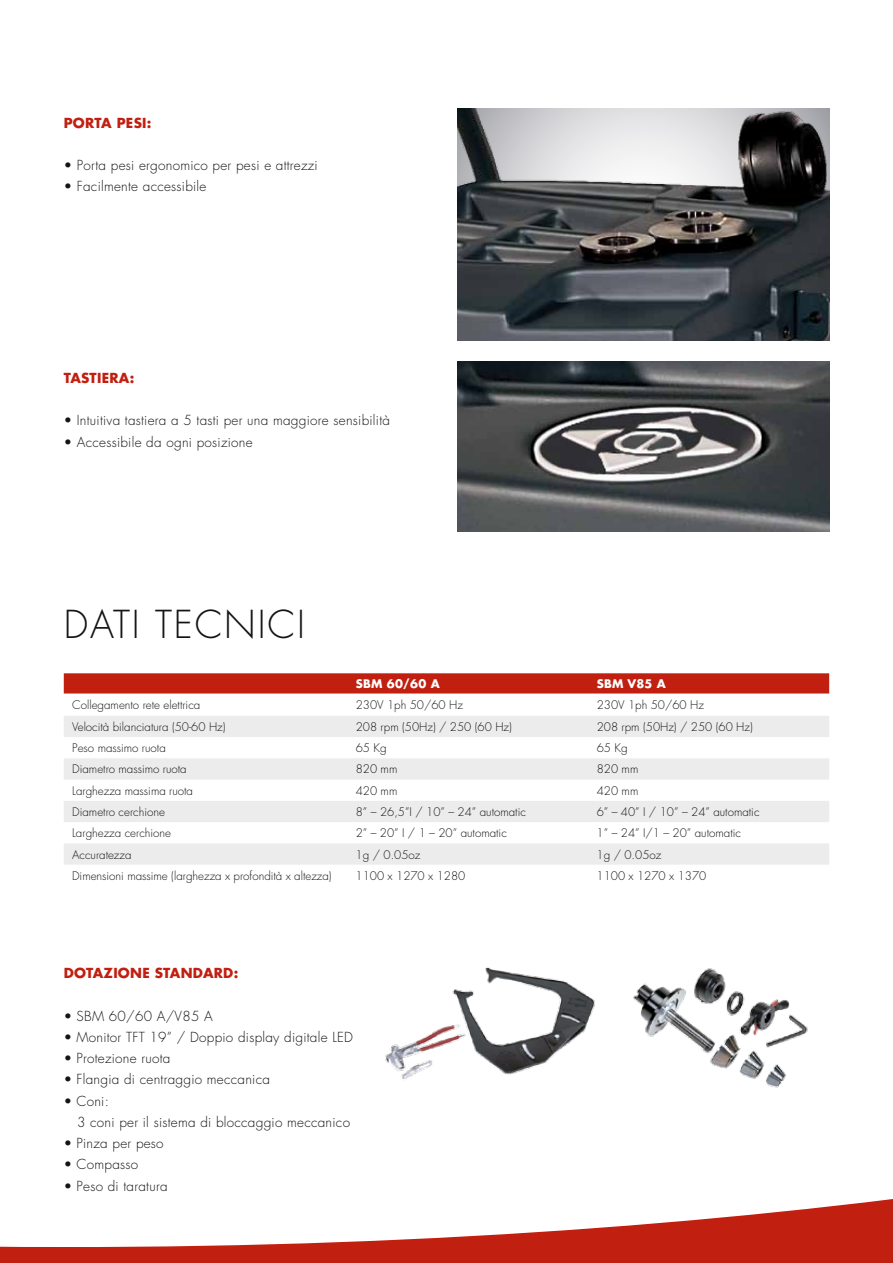
<style>
.page{position:relative;width:893px;height:1263px;background:#fff}
.page>*{position:absolute;margin:0;border:0;box-sizing:border-box;transform-origin:0 0}
.t1{font:300 37.5px "Futura";letter-spacing:.05em;color:#141414}
.t2{font:300 13.5px/21.3px "Futura";letter-spacing:.02em;color:#141414}
.t3{font:700 13.5px "Futura LT Pro";letter-spacing:.02em;color:#c11f10}
.t4{font:300 11.55px "Futura";color:#141414}
.t5{font:700 11.55px "Futura LT Pro";letter-spacing:.02em;color:#fff}
</style>
<div class="page">
<svg style="left:0;top:1199px;width:893px;height:64px"></svg>
<img style="left:457px;top:108px;width:372px;height:232px">
<img style="left:457px;top:361px;width:372px;height:170px">
<img style="left:385px;top:967px;width:210px;height:112px">
<img style="left:633px;top:968px;width:175px;height:120px">
<svg style="left:64px;top:673px;width:765px;height:21px;background:#c32718"></svg>
<svg style="left:64px;top:716px;width:765px;height:149px;fill:#ececec"></svg>
<p class="t3" style="left:64px;top:112px;width:89px">PORTA PESI:</p>
<p class="t2" style="left:64px;top:155px;width:255px">• Porta pesi ergonomico per pesi e attrezzi</p>
<p class="t2" style="left:64px;top:176px;width:144px">• Facilmente accessibile</p>
<p class="t3" style="left:64px;top:367px;width:72px">TASTIE RA:</p>
<p class="t2" style="left:64px;top:410px;width:328px">• Intuitiva tastiera a 5 tasti per una maggiore sensibilità</p>
<p class="t2" style="left:64px;top:431px;width:190px">• Accessibile da ogni posizione</p>
<h1 class="t1" style="left:64px;top:601px;width:243px">DATI TECN ICI</h1>
<p class="t5" style="left:356px;top:675px;width:85px">SBM 60/60 A</p>
<p class="t5" style="left:597px;top:675px;width:71px">SBM V85 A</p>
<p class="t4" style="left:72px;top:698px;width:130px">Collegamento rete elettrica</p>
<p class="t4" style="left:356px;top:698px;width:109px">230V 1ph 50/60 Hz</p>
<p class="t4" style="left:597px;top:698px;width:109px">230V 1ph 50/60 Hz</p>
<p class="t4" style="left:72px;top:719px;width:155px">Velocità bilanciatura (50-60 Hz)</p>
<p class="t4" style="left:356px;top:719px;width:158px">208 rpm (50Hz) / 250 (60 Hz)</p>
<p class="t4" style="left:597px;top:719px;width:158px">208 rpm (50Hz) / 250 (60 Hz)</p>
<p class="t4" style="left:72px;top:740px;width:95px">Peso massimo ruota</p>
<p class="t4" style="left:356px;top:740px;width:32px">65 Kg</p>
<p class="t4" style="left:597px;top:740px;width:32px">65 Kg</p>
<p class="t4" style="left:72px;top:762px;width:116px">Diametro massimo ruota</p>
<p class="t4" style="left:356px;top:762px;width:43px">820 mm</p>
<p class="t4" style="left:597px;top:762px;width:43px">820 mm</p>
<p class="t4" style="left:72px;top:783px;width:122px">Larghezza massima ruota</p>
<p class="t4" style="left:356px;top:783px;width:43px">420 mm</p>
<p class="t4" style="left:597px;top:783px;width:43px">420 mm</p>
<p class="t4" style="left:72px;top:804px;width:94px">Diametro cerchione</p>
<p class="t4" style="left:356px;top:804px;width:172px">8” – 26,5”I / 10” – 24” automatic</p>
<p class="t4" style="left:597px;top:804px;width:164px">6” – 40” I / 10” – 24” automatic</p>
<p class="t4" style="left:72px;top:826px;width:100px">Larghezza cerchione</p>
<p class="t4" style="left:356px;top:826px;width:153px">2” – 20” I / 1 – 20” automatic</p>
<p class="t4" style="left:597px;top:826px;width:146px">1” – 24” I/1 – 20” automatic</p>
<p class="t4" style="left:72px;top:847px;width:61px">Accuratezza</p>
<p class="t4" style="left:356px;top:847px;width:66px">1g / 0.05oz</p>
<p class="t4" style="left:597px;top:847px;width:66px">1g / 0.05oz</p>
<p class="t4" style="left:72px;top:868px;width:261px">Dimensioni massime (larghezza x profondità x altezza)</p>
<p class="t4" style="left:356px;top:868px;width:111px">1100 x 1270 x 1280</p>
<p class="t4" style="left:597px;top:868px;width:111px">1100 x 1270 x 1370</p>
<p class="t3" style="left:64px;top:962px;width:111px">DOTAZIONE STANDA</p>
<p class="t3" style="left:214px;top:962px;width:26px">RD:</p>
<p class="t2" style="left:64px;top:1005px;width:151px">• SBM 60/60 A/V85 A</p>
<p class="t2" style="left:64px;top:1026px;width:291px">• Monitor TFT 19” / Doppio display digitale LED</p>
<p class="t2" style="left:64px;top:1048px;width:108px">• Protezione ruota</p>
<p class="t2" style="left:64px;top:1069px;width:208px">• Flangia di centraggio meccanica</p>
<p class="t2" style="left:77px;top:1090px;width:274px;text-indent:-13px">• Coni:<br>3 coni per il sistema di bloccaggio meccanico</p>
<p class="t2" style="left:64px;top:1133px;width:101px">• Pinza per peso</p>
<p class="t2" style="left:64px;top:1154px;width:76px">• Compasso</p>
<p class="t2" style="left:64px;top:1175px;width:105px">• Peso di taratura</p>
</div>
